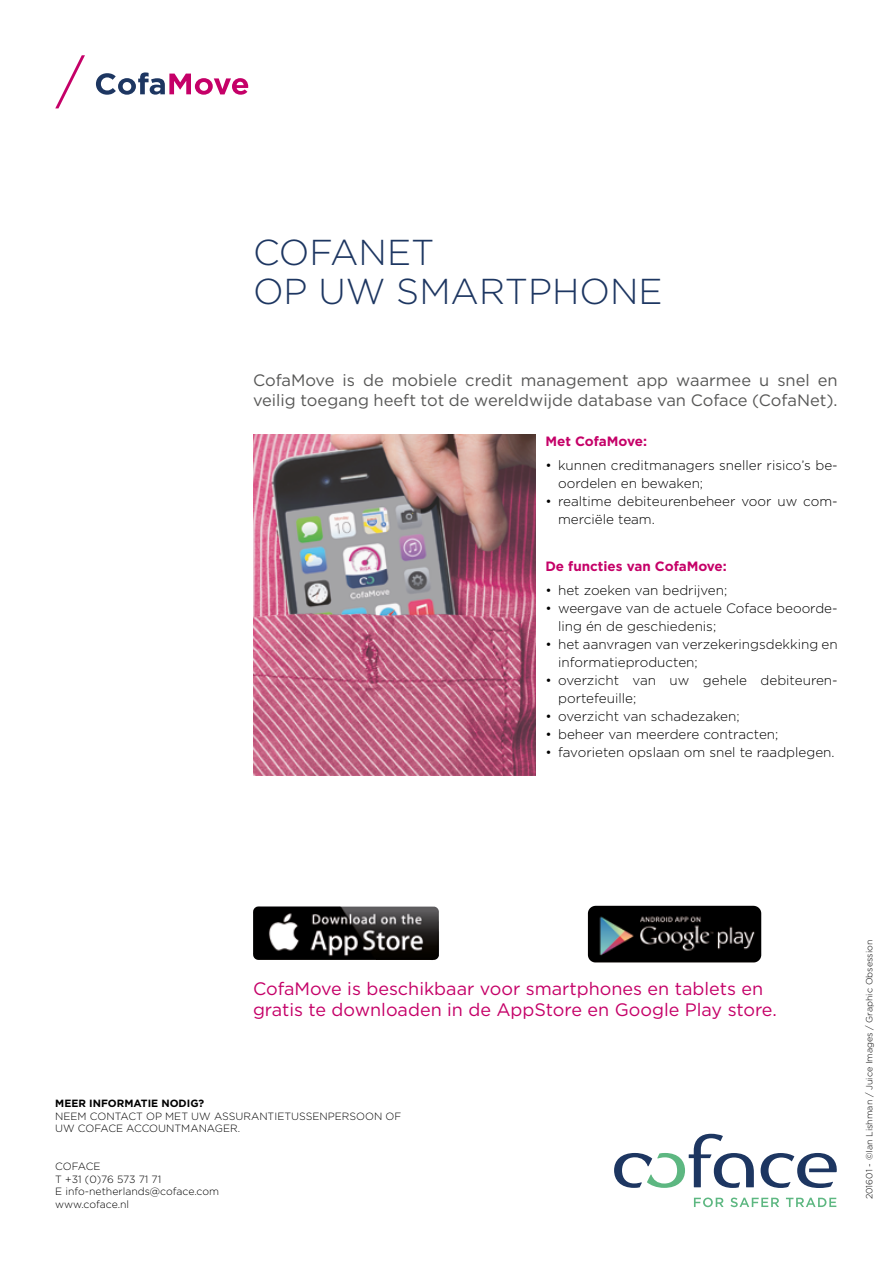
<style>
.page{position:relative;width:893px;height:1263px;background:#fff}
.page>*{position:absolute;margin:0;border:0;box-sizing:border-box;transform-origin:0 0}
.t1{font:300 36px/38.7px "Gotham";color:#1d3661}
.t2{font:18px/21.6px "Gotham";color:#c50068}
.t3{font:16.5px/19.8px "Gotham";color:#575756}
.t4{font:300 13.5px/18px "Gotham";color:#000}
.t5{font:700 13.5px "Gotham";color:#c50068}
.t6{font:300 10.5px/12.6px "Gotham";color:#000}
.t7{font:700 10.5px "Gotham";color:#000}
.t8{font:300 9px "Gotham";color:#000}
</style>
<div class="page">
<svg style="left:55px;top:55px;width:30px;height:53px"></svg>
<svg style="left:96px;top:72px;width:152px;height:23px"></svg>
<svg style="left:761px;top:1153px;width:76px;height:35px"></svg>
<svg style="left:614px;top:1134px;width:140px;height:54px"></svg>
<svg style="left:694px;top:1197px;width:30px;height:10px"></svg>
<svg style="left:730px;top:1197px;width:49px;height:10px"></svg>
<svg style="left:786px;top:1197px;width:50px;height:10px"></svg>
<img style="left:588px;top:906px;width:7px;height:55px">
<img style="left:253px;top:906px;width:186px;height:54px">
<img style="left:253px;top:435px;width:283px;height:340px">
<h1 class="t1" style="left:253px;top:232px;width:411px">COFANET<br>OP UW SMARTPHONE</h1>
<p class="t3" style="left:253px;top:370px;width:586px">CofaMove is de mobiele credit management app waarmee u snel en veilig toegang heeft tot de wereldwijde database van Coface (CofaNet).</p>
<p class="t5" style="left:545px;top:432px;width:103px">Met CofaMove:</p>
<p class="t4" style="left:558px;top:456px;width:281px;text-indent:-13px">• kunnen creditmanagers sneller risico’s be&shy;oordelen en bewaken;</p>
<p class="t4" style="left:558px;top:492px;width:281px;text-indent:-13px">• realtime debiteurenbeheer voor uw com&shy;merciële team.</p>
<p class="t5" style="left:545px;top:557px;width:183px">De functies van CofaMove:</p>
<p class="t4" style="left:545px;top:581px;width:183px">• het zoeken van bedrijven;</p>
<p class="t4" style="left:558px;top:599px;width:281px;text-indent:-13px">• weergave van de actuele Coface beoorde&shy;ling én de geschiedenis;</p>
<p class="t4" style="left:558px;top:635px;width:281px;text-indent:-13px">• het aanvragen van verzekeringsdekking en informatieproducten;</p>
<p class="t4" style="left:558px;top:671px;width:281px;text-indent:-13px">• overzicht van uw gehele debiteuren&shy;portefeuille;</p>
<p class="t4" style="left:545px;top:707px;width:196px">• overzicht van schadezaken;</p>
<p class="t4" style="left:545px;top:725px;width:235px">• beheer van meerdere contracten;</p>
<p class="t4" style="left:545px;top:743px;width:291px">• favorieten opslaan om snel te raadplegen.</p>
<h2 class="t2" style="left:253px;top:977px;width:525px">CofaMove is beschikbaar voor smartphones en tablets en gratis te downloaden in de AppStore en Google Play store.</h2>
<p class="t7" style="left:55px;top:1096px;width:150px">MEER INFORMATIE NODIG?</p>
<p class="t6" style="left:55px;top:1109px;width:347px">NEEM CONTACT OP MET UW ASSURANTIETUSSENPERSOON OF<br>UW COFACE ACCOUNTMANAGER.</p>
<p class="t6" style="left:55px;top:1159px;width:165px">COFACE<br>T +31 (0)76 573 71 71<br>E info-netherlands@coface.com www.coface.nl</p>
<p class="t8" style="left:864px;top:1199px;width:261px;rotate:-90deg">201601 - ©Ian Lishman / Juice Images / Graphic Obsession</p>
</div>
